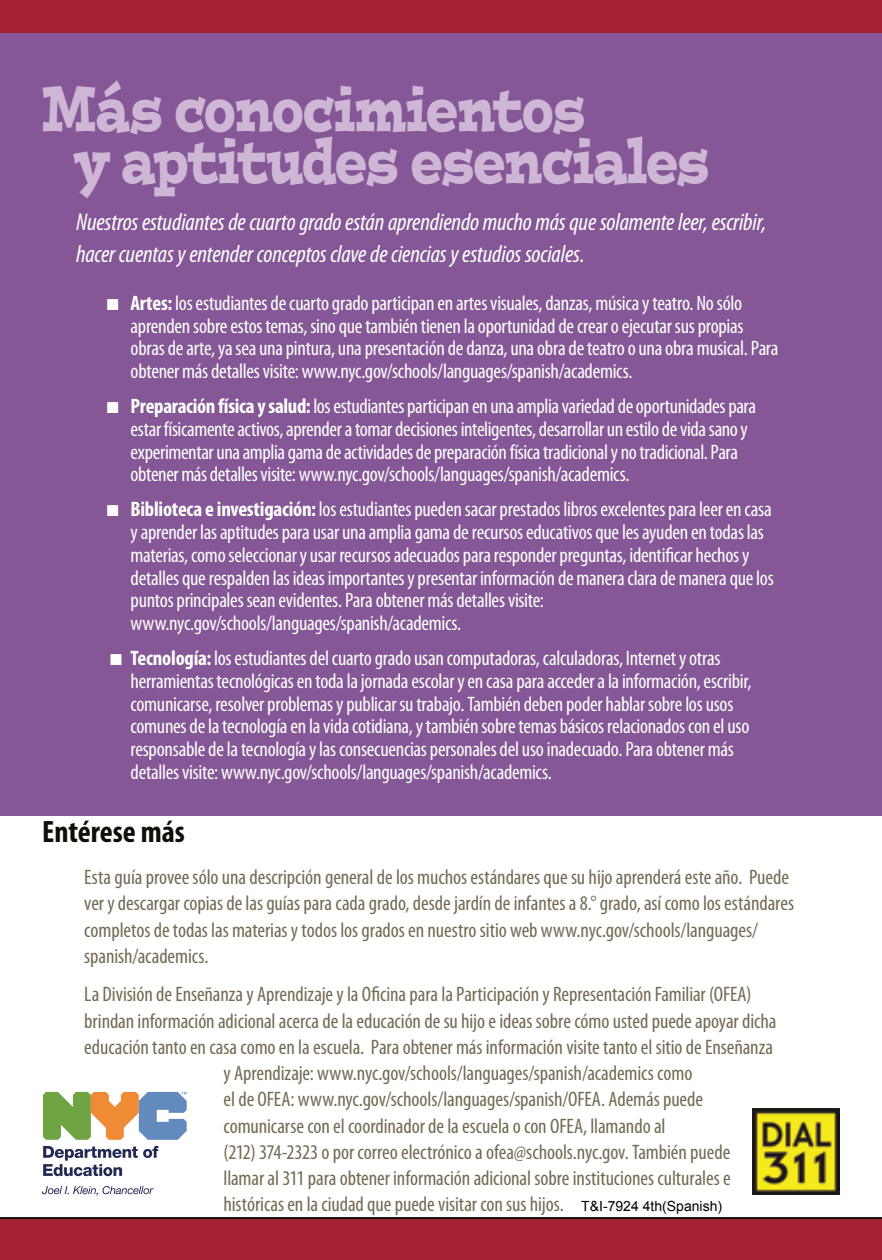
<style>
.page{position:relative;width:882px;height:1260px;background:#fff}
.page>*{position:absolute;margin:0;border:0;box-sizing:border-box;transform-origin:0 0}
.t1{font:63px/52.5px "Postino Std";letter-spacing:-.025em;color:#ceb7d5;scale:.7 1}
.t2{font:700 condensed 30.97px "Myriad Pro";color:#100e07}
.t3{font:italic condensed 24.5px/31.5px "Myriad Pro";letter-spacing:-.005em;color:#fff}
.t4{font:condensed 21px/22.8px "Myriad Pro";letter-spacing:-.015em;color:#fff}
.t5{font:condensed 21px/26.2px "Myriad Pro";letter-spacing:-.005em;color:#746b54}
.t6{font:14px "Arial";color:#000}
.s1{font-weight:700}
</style>
<div class="page">
<div style="left:0;top:1217px;width:882px;height:43px;background:#a62233"></div>
<div style="left:0;top:0;width:882px;height:33px;background:#a62233"></div>
<img style="left:753px;top:1108px;width:86px;height:87px">
<div style="left:0;top:33px;width:882px;height:782px;background:#855796"></div>
<svg style="left:43px;top:1146px;width:115px;height:30px"></svg>
<svg style="left:42px;top:1186px;width:112px;height:10px"></svg>
<svg style="left:43px;top:1092px;width:144px;height:48px"></svg>
<h1 class="t1" style="left:75px;top:81px;width:908px;text-indent:-33px">Más conocimientos<br>y aptitudes esenciales</h1>
<p class="t3" style="left:76px;top:206px;width:692px">Nuestros estudiantes de cuarto grado están aprendiendo mucho más que solamente leer, escribir, hacer cuentas y entender conceptos clave de ciencias y estudios sociales.</p>
<p class="t4" style="left:131px;top:291px;width:650px;text-indent:-24px">■ <span class="s1">Artes:</span> los estudiantes de cuarto grado participan en artes visuales, danzas, música y teatro. No sólo aprenden sobre estos temas, sino que también tienen la oportunidad de crear o ejecutar sus propias obras de arte, ya sea una pintura, una presentación de danza, una obra de teatro o una obra musical. Para obtener más detalles visite: www.nyc.gov/schools/languages/spanish/academics.</p>
<p class="t4" style="left:131px;top:395px;width:627px;text-indent:-24px">■ <span class="s1">Preparación física y salud:</span> los estudiantes participan en una amplia variedad de oportunidades para estar físicamente activos, aprender a tomar decisiones inteligentes, desarrollar un estilo de vida sano y experimentar una amplia gama de actividades de preparación física tradicional y no tradicional. Para obtener más detalles visite: www.nyc.gov/schools/languages/spanish/academics.</p>
<p class="t4" style="left:131px;top:498px;width:645px;text-indent:-24px">■ <span class="s1">Biblioteca e investigación:</span> los estudiantes pueden sacar prestados libros excelentes para leer en casa y aprender las aptitudes para usar una amplia gama de recursos educativos que les ayuden en todas las materias, como seleccionar y usar recursos adecuados para responder preguntas, identificar hechos y detalles que respalden las ideas importantes y presentar información de manera clara de manera que los puntos principales sean evidentes. Para obtener más detalles visite: www.nyc.gov/schools/languages/spanish/academics.</p>
<p class="t4" style="left:131px;top:647px;width:622px;text-indent:-20px">■ <span class="s1">Tecnología:</span> los estudiantes del cuarto grado usan computadoras, calculadoras, Internet y otras herramientas tecnológicas en toda la jornada escolar y en casa para acceder a la información, escribir, comunicarse, resolver problemas y publicar su trabajo. También deben poder hablar sobre los usos comunes de la tecnología en la vida cotidiana, y también sobre temas básicos relacionados con el uso responsable de la tecnología y las consecuencias personales del uso inadecuado. Para obtener más detalles visite: www.nyc.gov/schools/languages/spanish/academics.</p>
<h2 class="t2" style="left:42px;top:813px;width:144px">Entérese más</h2>
<p class="t5" style="left:84px;top:864px;width:711px">Esta guía provee sólo una descripción general de los muchos estándares que su hijo aprenderá este año. Puede ver y descargar copias de las guías para cada grado, desde jardín de infantes a 8.° grado, así como los estándares completos de todas las materias y todos los grados en nuestro sitio web www.nyc.gov/schools/languages/ spanish/academics.</p>
<p class="t5" style="left:84px;top:981px;width:669px">La División de Enseñanza y Aprendizaje y la Oficina para la Participación y Representación Familiar (OFEA)</p>
<p class="t5" style="left:84px;top:1007px;width:694px">brindan información adicional acerca de la educación de su hijo e ideas sobre cómo usted puede apoyar dicha</p>
<p class="t5" style="left:84px;top:1033px;width:690px">educación tanto en casa como en la escuela. Para obtener más información visite tanto el sitio de Enseñanza</p>
<p class="t5" style="left:224px;top:1060px;width:470px">y Aprendizaje: www.nyc.gov/schools/languages/spanish/academics como</p>
<p class="t5" style="left:224px;top:1086px;width:481px">el de OFEA: www.nyc.gov/schools/languages/spanish/OFEA. Además puede</p>
<p class="t5" style="left:224px;top:1112px;width:443px">comunicarse con el coordinador de la escuela o con OFEA, llamando al</p>
<p class="t5" style="left:224px;top:1138px;width:508px">(212) 374-2323 o por correo electrónico a ofea@schools.nyc.gov. También puede</p>
<p class="t5" style="left:224px;top:1165px;width:509px">llamar al 311 para obtener información adicional sobre instituciones culturales e</p>
<p class="t5" style="left:224px;top:1191px;width:342px">históricas en la ciudad que puede visitar con sus hijos.</p>
<p class="t6" style="left:581px;top:1197px;width:142px">T&amp;I-7924 4th(Spanish)</p>
</div>
